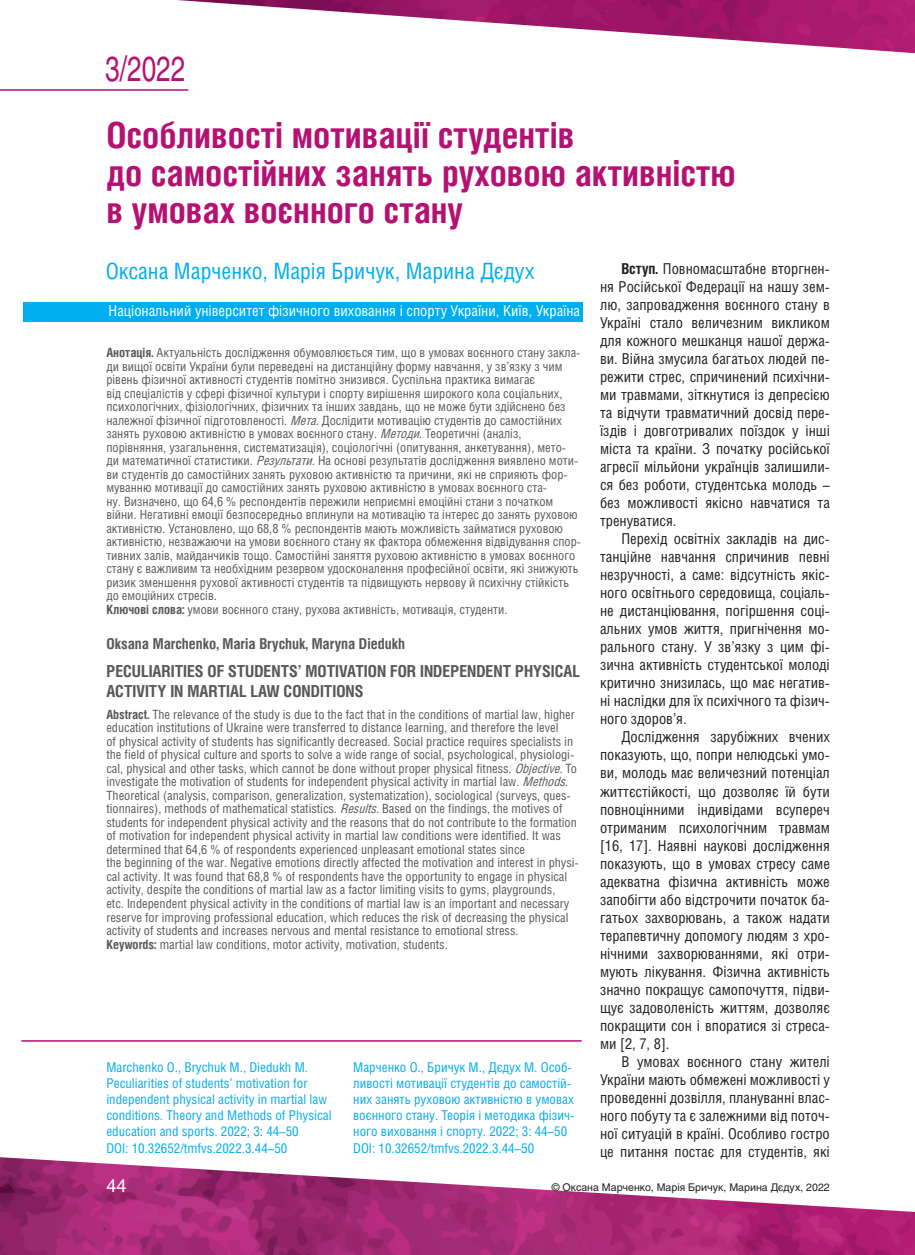
<style>
.page{position:relative;width:915px;height:1255px;background:#fff}
.page>*{position:absolute;margin:0;border:0;box-sizing:border-box;transform-origin:0 0}
.t1{font:700 36px/37.5px "Helios Cond C";color:#b51172}
.t2{font:34.5px "Helios C";color:#b51172;scale:.75 1}
.t3{font:22.5px "Helios Cond C";color:#00aeef}
.t4{font:18px "Helios C";color:#fff}
.t5{font:700 16.5px/19.8px "Helios Cond C";color:#57585a}
.t6{font:15px/18px "Helios Cond C";color:#231f20;text-align:justify}
.t7{font:15px "Helios Cond C";color:#fff}
.t8{font:700 15px "Helios Cond C";color:#57585a}
.t9{font:13.5px/16.2px "Helios Cond C";color:#00aeef}
.t10{font:12.75px/13.5px "Helios Cond C";color:#57585a}
.t11{font:10.5px "Helios C";color:#231f20}
.s1{font-weight:700}
.s2{font-style:italic}
</style>
<div class="page">
<img style="left:177px;top:0;width:737px;height:53px">
<img style="left:0;top:1157px;width:914px;height:97px">
<hr style="left:0;top:89px;width:188px;height:2px;background:#b51172">
<div style="left:23px;top:302px;width:560px;height:19px;background:#00aeef"></div>
<hr style="left:21px;top:1040px;width:560px;height:1px;background:#b51172">
<h2 class="t2" style="left:105px;top:48px;width:108px">3/2022</h2>
<h1 class="t1" style="left:106px;top:116px;width:630px">ОСОБЛИВОСТІ МОТИВАЦІЇ СТУДЕНТІВ<br>ДО САМОСТІЙНИХ ЗАНЯТЬ РУХОВОЮ АКТИВНІСТЮ<br>В УМОВАХ ВОЄННОГО СТАНУ</h1>
<h3 class="t3" style="left:106px;top:258px;width:430px">Оксана Марченко, Марія Бричук, Марина Дєдух</h3>
<p class="t7" style="left:108px;top:302px;width:473px">Національний університет фізичного виховання і спорту України, Київ, Україна</p>
<p class="t6" style="left:600px;top:259px;width:231px;text-indent:21px"><span class="s1">ВСТУП.</span> Повномасштабне вторгнен&shy;ня Російської Федерації на нашу зем&shy;лю, запровадження воєнного стану в Україні стало величезним викликом для кожного мешканця нашої держа&shy;ви. Війна змусила багатьох людей пе&shy;режити стрес, спричинений психічни&shy;ми травмами, зіткнутися із депресією та відчути травматичний досвід пере&shy;їздів і довготривалих поїздок у інші міста та країни. З початку російської агресії мільйони українців залишили&shy;ся без роботи, студентська молодь – без можливості якісно навчатися та тренуватися.</p>
<p class="t6" style="left:600px;top:529px;width:231px;text-indent:21px">Перехід освітніх закладів на дис&shy;танційне навчання спричинив певні незручності, а саме: відсутність якіс&shy;ного освітнього середовища, соціаль&shy;не дистанціювання, погіршення соці&shy;альних умов життя, пригнічення мо&shy;рального стану. У зв’язку з цим фі&shy;зична активність студентської молоді критично знизилась, що має негатив&shy;ні наслідки для їх психічного та фізич&shy;ного здоров’я.</p>
<p class="t6" style="left:600px;top:727px;width:231px;text-indent:21px">Дослідження зарубіжних вчених показують, що, попри нелюдські умо&shy;ви, молодь має величезний потенціал життєстійкості, що дозволяє їй бути повноцінними індивідами всупереч отриманим психологічним травмам [16, 17]. Наявні наукові дослідження показують, що в умовах стресу саме адекватна фізична активність може запобігти або відстрочити початок ба&shy;гатьох захворювань, а також надати терапевтичну допомогу людям з хро&shy;нічними захворюваннями, які отри&shy;мують лікування. Фізична активність значно покращує самопочуття, підви&shy;щує задоволеність життям, дозволяє покращити сон і впоратися зі стреса&shy;ми [2, 7, 8].</p>
<p class="t6" style="left:600px;top:1052px;width:231px;text-indent:21px">В умовах воєнного стану жителі України мають обмежені можливості у проведенні дозвілля, плануванні влас&shy;ного побуту та є залежними від поточ&shy;ної ситуацій в країні. Особливо гостро це питання постає для студентів, які</p>
<p class="t10" style="left:106px;top:345px;width:476px"><span class="s1">АНОТАЦІЯ.</span> Актуальність дослідження обумовлюється тим, що в умовах воєнного стану закла&shy;ди вищої освіти України були переведені на дистанційну форму навчання, у зв’язку з чим рівень фізичної активності студентів помітно знизився. Суспільна практика вимагає<br>від спеціалістів у сфері фізичної культури і спорту вирішення широкого кола соціальних, психологічних, фізіологічних, фізичних та інших завдань, що не може бути здійснено без належної фізичної підготовленості. <span class="s2">Мета.</span>Дослідити мотивацію студентів до самостійних занять руховою активністю в умовах воєнного стану. <span class="s2">Методи.</span>Теоретичні (аналіз, порівняння, узагальнення, систематизація), соціологічні (опитування, анкетування), мето&shy;ди математичної статистики. <span class="s2">Результати.</span>На основі результатів дослідження виявлено моти&shy;ви студентів до самостійних занять руховою активністю та причини, які не сприяють фор&shy;муванню мотивації до самостійних занять руховою активністю в умовах воєнного ста-<br>ну. Визначено, що 64,6 % респондентів пережили неприємні емоційні стани з початком війни. Негативні емоції безпосередньо вплинули на мотивацію та інтерес до занять руховою активністю. Установлено, що 68,8 % респондентів мають можливість займатися руховою активністю, незважаючи на умови воєнного стану як фактора обмеження відвідування спор&shy;тивних залів, майданчиків тощо. Самостійні заняття руховою активністю в умовах воєнного стану є важливим та необхідним резервом удосконалення професійної освіти, які знижують ризик зменшення рухової активності студентів та підвищують нервову й психічну стійкість до емоційних стресів.<br><span class="s1">КЛЮЧОВІ СЛОВА:</span> умови воєнного стану, рухова активність, мотивація, студенти.</p>
<p class="t8" style="left:106px;top:634px;width:300px">ОKSANA МАRCHENKO, МАRIA BRYCHUK, МАRYNA DIEDUKH</p>
<p class="t5" style="left:106px;top:660px;width:475px">PECULIARITIES OF STUDENTS’ MOTIVATION FOR INDEPENDENT PHYSICAL<br>ACTIVITY IN MARTIAL LAW CONDITIONS</p>
<p class="t10" style="left:106px;top:707px;width:474px"><span class="s1">ABSTRACT.</span> The relevance of the study is due to the fact that in the conditions of martial law, higher education institutions of Ukraine were transferred to distance learning, and therefore the level<br>of physical activity of students has significantly decreased. Social practice requires specialists in the field of physical culture and sports to solve a wide range of social, psychological, physiologi&shy;cal, physical and other tasks, which cannot be done without proper physical fitness. <span class="s2">Objective.</span>To investigate the motivation of students for independent physical activity in martial law. <span class="s2">Methods.<br></span>Theoretical (analysis, comparison, generalization, systematization), sociological (surveys, ques&shy;tionnaires), methods of mathematical statistics. <span class="s2">Results.</span>Based on the findings, the motives of students for independent physical activity and the reasons that do not contribute to the formation of motivation for independent physical activity in martial law conditions were identified. It was determined that 64,6 % of respondents experienced unpleasant emotional states since<br>the beginning of the war. Negative emotions directly affected the motivation and interest in physi&shy;cal activity. It was found that 68,8 % of respondents have the opportunity to engage in physical activity, despite the conditions of martial law as a factor limiting visits to gyms, playgrounds,<br>etc. Independent physical activity in the conditions of martial law is an important and necessary reserve for improving professional education, which reduces the risk of decreasing the physical activity of students and increases nervous and mental resistance to emotional stress.<br><span class="s1">КEYWORDS:</span> martial law conditions, motor activity, motivation, students.</p>
<p class="t9" style="left:106px;top:1058px;width:227px">Маrchenko О., Brychuk М., Diedukh М.<br>Peculiarities of students’ motivation for independent physical activity in martial law conditions. Theory and Methods of Physical education and sports. 2022; 3: 44–50<br>DOI: 10.32652/tmfvs.2022.3.44–50</p>
<p class="t9" style="left:353px;top:1058px;width:223px">Марченко О., Бричук М., Дєдух М. Особ&shy;ливості мотивації студентів до самостій&shy;них занять руховою активністю в умовах воєнного стану. Теорія і методика фізич&shy;ного виховання і спорту. 2022; 3: 44–50<br>DOI: 10.32652/tmfvs.2022.3.44–50</p>
<h3 class="t4" style="left:106px;top:1175px;width:22px">44</h3>
<p class="t11" style="left:551px;top:1180px;width:279px">© Оксана Марченко, Марія Бричук, Марина Дєдух, 2022</p>
</div>
